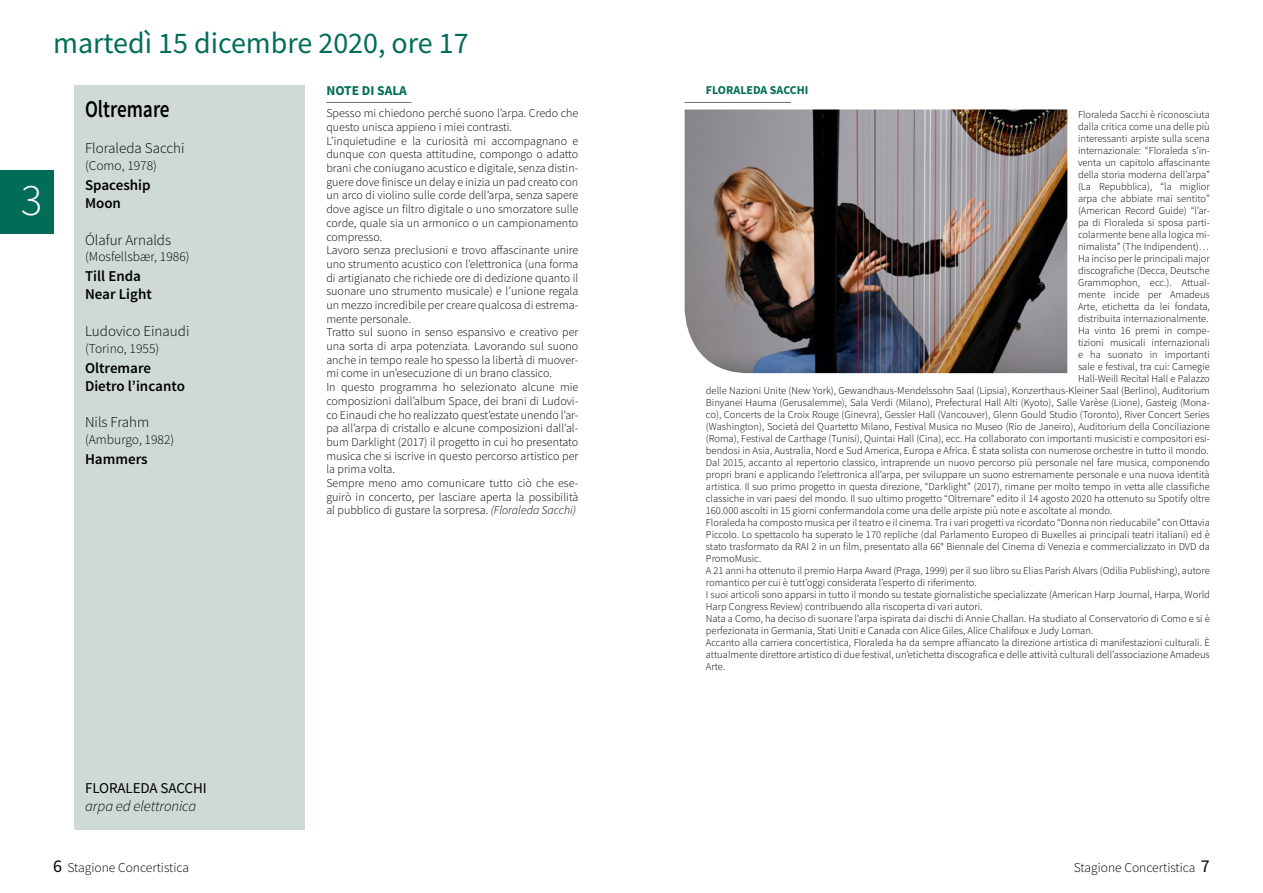
<style>
.page{position:relative;width:1263px;height:893px;background:#fff}
.page>*{position:absolute;margin:0;border:0;box-sizing:border-box;transform-origin:0 0}
.t1{font:300 45px "Source Sans Pro";color:#fff}
.t2{font:30px "Source Sans Pro";color:#006d58}
.t3{font:600 24px "Source Sans Pro";color:#000;scale:.8 1}
.t4{font:600 15px/18.3px "Source Sans Pro";color:#000}
.t5{font:300 15px "Source Sans Pro";color:#000}
.t6{font:italic 300 15px "Source Sans Pro";letter-spacing:-.005em;color:#000}
.t7{font:15px "Source Sans Pro";letter-spacing:-.005em;color:#000}
.t8{font:300 13.5px "Source Sans Pro";color:#000}
.t9{font:700 13.5px "Source Sans Pro";color:#006d58}
.t10{font:300 12px/13.6px "Source Sans Pro";color:#000}
.t11{font:700 12px "Source Sans Pro";color:#006d58}
.t12{font:300 10.5px "Source Sans Pro";color:#000}
.s1{font-style:italic}
.s2{font-weight:400;font-size:18px}
</style>
<div class="page">
<div style="left:0;top:170px;width:53px;height:63px;background:#006d58"></div>
<div style="left:74px;top:85px;width:231px;height:744px;background:#cfdad7"></div>
<hr style="left:326px;top:102px;width:85px;height:1px;background:#6d6e71">
<hr style="left:685px;top:102px;width:106px;height:1px;background:#6d6e71">
<img style="left:685px;top:109px;width:382px;height:264px">
<h1 class="t1" style="left:21px;top:173px;width:23px">3</h1>
<h2 class="t2" style="left:53px;top:24px;width:417px">martedì 15 dicembre 2020, ore 17</h2>
<h3 class="t3" style="left:85px;top:94px;width:107px">Oltremare</h3>
<h3 class="t5" style="left:85px;top:139px;width:101px">Floraleda Sacchi</h3>
<p class="t8" style="left:85px;top:157px;width:73px">(Como, 1978)</p>
<h3 class="t4" style="left:85px;top:176px;width:67px">Spaceship<br>Moon</h3>
<h3 class="t5" style="left:85px;top:230px;width:88px">Ólafur Arnalds</h3>
<p class="t8" style="left:85px;top:249px;width:106px">(Mosfellsbær, 1986)</p>
<h3 class="t4" style="left:85px;top:267px;width:68px">Till Enda<br>Near Light</h3>
<h3 class="t5" style="left:85px;top:322px;width:106px">Ludovico Einaudi</h3>
<p class="t8" style="left:85px;top:340px;width:76px">(Torino, 1955)</p>
<h3 class="t4" style="left:85px;top:359px;width:101px">Oltremare<br>Dietro l’incanto</h3>
<h3 class="t5" style="left:85px;top:413px;width:66px">Nils Frahm</h3>
<p class="t8" style="left:85px;top:431px;width:91px">(Amburgo, 1982)</p>
<h3 class="t4" style="left:85px;top:450px;width:64px">Hammers</h3>
<p class="t9" style="left:326px;top:82px;width:82px">NOTE DI SALA</p>
<p class="t10" style="left:326px;top:107px;width:253px">Spesso mi chiedono perché suono l’arpa. Credo che questo unisca appieno i miei contrasti.<br>L’inquietudine e la curiosità mi accompagnano e dunque con questa attitudine, compongo o adatto brani che coniugano acustico e digitale, senza distin&shy;guere dove finisce un delay e inizia un pad creato con un arco di violino sulle corde dell’arpa, senza sapere dove agisce un filtro digitale o uno smorzatore sulle corde, quale sia un armonico o un campionamento compresso.<br>Lavoro senza preclusioni e trovo affascinante unire uno strumento acustico con l’elettronica (una forma di artigianato che richiede ore di dedizione quanto il suonare uno strumento musicale) e l’unione regala un mezzo incredibile per creare qualcosa di estrema&shy;mente personale.<br>Tratto sul suono in senso espansivo e creativo per una sorta di arpa potenziata. Lavorando sul suono anche in tempo reale ho spesso la libertà di muover&shy;mi come in un’esecuzione di un brano classico.<br>In questo programma ho selezionato alcune mie composizioni dall’album Space, dei brani di Ludovi&shy;co Einaudi che ho realizzato quest’estate unendo l’ar&shy;pa all’arpa di cristallo e alcune composizioni dall’al&shy;bum Darklight (2017) il progetto in cui ho presentato musica che si iscrive in questo percorso artistico per la prima volta.<br>Sempre meno amo comunicare tutto ciò che ese&shy;guirò in concerto, per lasciare aperta la possibilità al pubblico di gustare la sorpresa. <span class="s1">(Floraleda Sacchi)</span></p>
<p class="t11" style="left:706px;top:82px;width:104px">FLORALEDA SACCHI</p>
<p class="t12" style="left:1078px;top:108px;width:133px">Floraleda Sacchi è riconosciuta</p>
<p class="t12" style="left:1078px;top:120px;width:133px">dalla critica come una delle più</p>
<p class="t12" style="left:1078px;top:132px;width:133px">interessanti arpiste sulla scena</p>
<p class="t12" style="left:1078px;top:144px;width:133px">internazionale: “Floraleda s’in-</p>
<p class="t12" style="left:1078px;top:156px;width:133px">venta un capitolo affascinante</p>
<p class="t12" style="left:1078px;top:168px;width:133px">della storia moderna dell’arpa”</p>
<p class="t12" style="left:1078px;top:180px;width:133px">(La Repubblica), “la miglior</p>
<p class="t12" style="left:1078px;top:192px;width:133px">arpa che abbiate mai sentito”</p>
<p class="t12" style="left:1078px;top:204px;width:133px">(American Record Guide) “l’ar-</p>
<p class="t12" style="left:1078px;top:216px;width:133px">pa di Floraleda si sposa parti-</p>
<p class="t12" style="left:1078px;top:228px;width:133px">colarmente bene alla logica mi-</p>
<p class="t12" style="left:1078px;top:240px;width:132px">nimalista” (The Indipendent)…</p>
<p class="t12" style="left:1078px;top:252px;width:133px">Ha inciso per le principali major</p>
<p class="t12" style="left:1078px;top:264px;width:133px">discografiche (Decca, Deutsche</p>
<p class="t12" style="left:1078px;top:276px;width:133px">Grammophon, ecc.). Attual-</p>
<p class="t12" style="left:1078px;top:288px;width:133px">mente incide per Amadeus</p>
<p class="t12" style="left:1078px;top:300px;width:133px">Arte, etichetta da lei fondata,</p>
<p class="t12" style="left:1078px;top:312px;width:132px">distribuita internazionalmente.</p>
<p class="t12" style="left:1078px;top:324px;width:133px">Ha vinto 16 premi in compe-</p>
<p class="t12" style="left:1078px;top:336px;width:133px">tizioni musicali internazionali</p>
<p class="t12" style="left:1078px;top:348px;width:133px">e ha suonato in importanti</p>
<p class="t12" style="left:1078px;top:360px;width:133px">sale e festival, tra cui: Carnegie</p>
<p class="t12" style="left:1078px;top:372px;width:133px">Hall-Weill Recital Hall e Palazzo</p>
<p class="t12" style="left:706px;top:384px;width:505px">delle Nazioni Unite (New York), Gewandhaus-Mendelssohn Saal (Lipsia), Konzerthaus-Kleiner Saal (Berlino), Auditorium</p>
<p class="t12" style="left:706px;top:396px;width:505px">Binyanei Hauma (Gerusalemme), Sala Verdi (Milano), Prefectural Hall Alti (Kyoto), Salle Varèse (Lione), Gasteig (Mona-</p>
<p class="t12" style="left:706px;top:408px;width:505px">co), Concerts de la Croix Rouge (Ginevra), Gessler Hall (Vancouver), Glenn Gould Studio (Toronto), River Concert Series</p>
<p class="t12" style="left:706px;top:420px;width:505px">(Washington), Società del Quartetto Milano, Festival Musica no Museo (Rio de Janeiro), Auditorium della Conciliazione</p>
<p class="t12" style="left:706px;top:432px;width:505px">(Roma), Festival de Carthage (Tunisi), Quintai Hall (Cina), ecc. Ha collaborato con importanti musicisti e compositori esi-</p>
<p class="t12" style="left:706px;top:444px;width:504px">bendosi in Asia, Australia, Nord e Sud America, Europa e Africa. È stata solista con numerose orchestre in tutto il mondo.</p>
<p class="t12" style="left:706px;top:456px;width:505px">Dal 2015, accanto al repertorio classico, intraprende un nuovo percorso più personale nel fare musica, componendo</p>
<p class="t12" style="left:706px;top:468px;width:505px">propri brani e applicando l’elettronica all’arpa, per sviluppare un suono estremamente personale e una nuova identità</p>
<p class="t12" style="left:706px;top:480px;width:505px">artistica. Il suo primo progetto in questa direzione, “Darklight” (2017), rimane per molto tempo in vetta alle classifiche</p>
<p class="t12" style="left:706px;top:492px;width:505px">classiche in vari paesi del mondo. Il suo ultimo progetto “Oltremare” edito il 14 agosto 2020 ha ottenuto su Spotify oltre</p>
<p class="t12" style="left:706px;top:504px;width:408px">160.000 ascolti in 15 giorni confermandola come una delle arpiste più note e ascoltate al mondo.</p>
<p class="t12" style="left:706px;top:516px;width:505px">Floraleda ha composto musica per il teatro e il cinema. Tra i vari progetti va ricordato “Donna non rieducabile” con Ottavia</p>
<p class="t12" style="left:706px;top:528px;width:505px">Piccolo. Lo spettacolo ha superato le 170 repliche (dal Parlamento Europeo di Buxelles ai principali teatri italiani) ed è</p>
<p class="t12" style="left:706px;top:540px;width:505px">stato trasformato da RAI 2 in un film, presentato alla 66° Biennale del Cinema di Venezia e commercializzato in DVD da</p>
<p class="t12" style="left:706px;top:552px;width:57px">PromoMusic.</p>
<p class="t12" style="left:706px;top:564px;width:505px">A 21 anni ha ottenuto il premio Harpa Award (Praga, 1999) per il suo libro su Elias Parish Alvars (Odilia Publishing), autore</p>
<p class="t12" style="left:706px;top:576px;width:272px">romantico per cui è tutt’oggi considerata l’esperto di riferimento.</p>
<p class="t12" style="left:706px;top:588px;width:505px">I suoi articoli sono apparsi in tutto il mondo su testate giornalistiche specializzate (American Harp Journal, Harpa, World</p>
<p class="t12" style="left:706px;top:600px;width:278px">Harp Congress Review) contribuendo alla riscoperta di vari autori.</p>
<p class="t12" style="left:706px;top:612px;width:505px">Nata a Como, ha deciso di suonare l’arpa ispirata dai dischi di Annie Challan. Ha studiato al Conservatorio di Como e si è</p>
<p class="t12" style="left:706px;top:624px;width:389px">perfezionata in Germania, Stati Uniti e Canada con Alice Giles, Alice Chalifoux e Judy Loman.</p>
<p class="t12" style="left:706px;top:636px;width:505px">Accanto alla carriera concertistica, Floraleda ha da sempre affiancato la direzione artistica di manifestazioni culturali. È</p>
<p class="t12" style="left:706px;top:648px;width:505px">attualmente direttore artistico di due festival, un’etichetta discografica e delle attività culturali dell’associazione Amadeus</p>
<p class="t12" style="left:706px;top:660px;width:21px">Arte.</p>
<h3 class="t7" style="left:85px;top:778px;width:123px">FLORALEDA SACCHI</h3>
<h3 class="t6" style="left:85px;top:797px;width:113px">arpa ed elettronica</h3>
<p class="t8" style="left:53px;top:859px;width:137px"><span class="s2">6</span> Stagione Concertistica</p>
<p class="t8" style="left:1074px;top:859px;width:137px">Stagione Concertistica <span class="s2">7</span></p>
</div>
